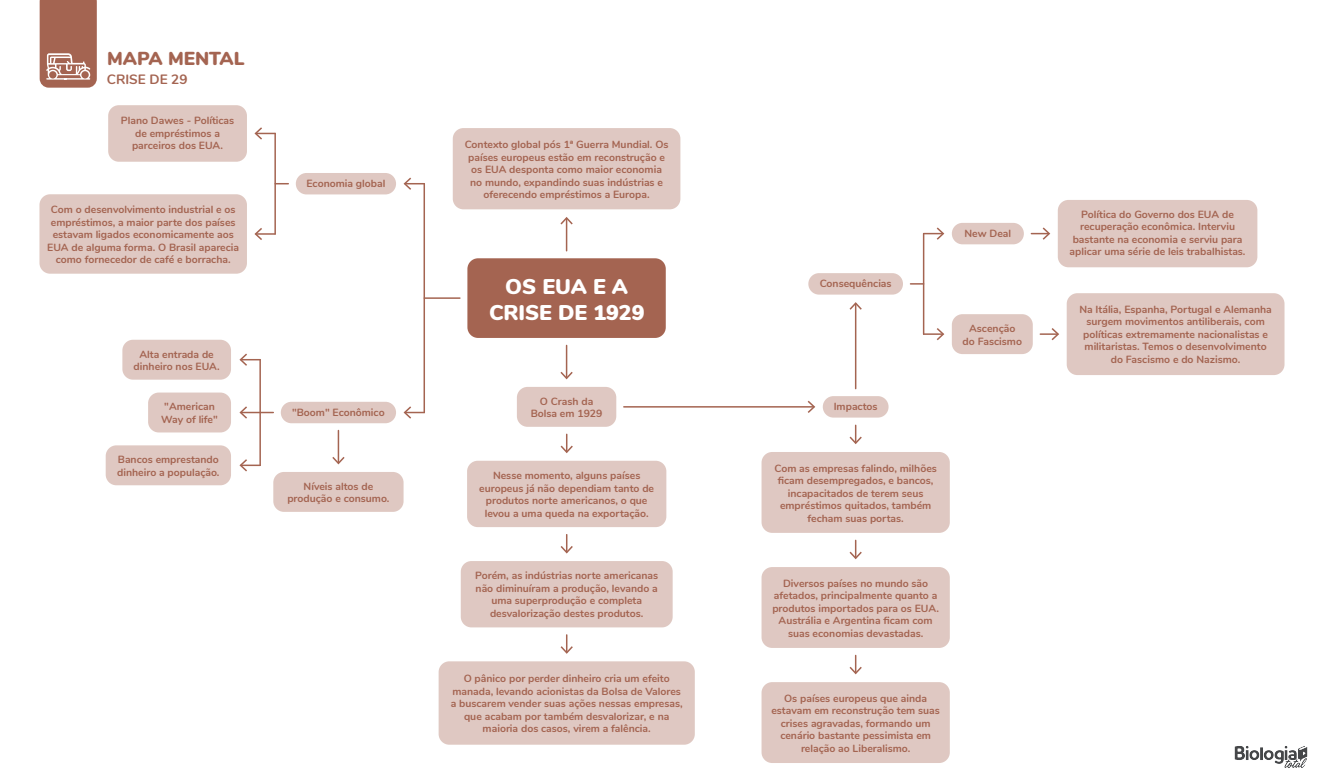
<style>
.page{position:relative;width:1324px;height:784px;background:#fff}
.page>*{position:absolute;margin:0;border:0;box-sizing:border-box;transform-origin:0 0}
.t1{font:900 21.3px/25.5px "Nunito";color:#fff;text-align:center}
.t2{font:900 18.75px "Nunito";color:#a46451}
.t3{font:700 13.5px "Nunito";color:#a46451}
.t4{font:700 10.43px/12.5px "Nunito";color:#a46451;text-align:center}
</style>
<div class="page">
<img style="left:1234px;top:746px;width:74px;height:22px">
<svg style="left:40px;top:0;width:57px;height:88px;background:#ad7362"></svg>
<hr style="left:338px;top:430px;width:1px;height:32px;background:#a46451">
<svg style="left:332px;top:456px;width:12px;height:8px"></svg>
<div style="left:467px;top:258px;width:198px;height:80px;background:#a46451;border-radius:11px"></div>
<div style="left:296px;top:173px;width:100px;height:21px;background:#dfc8c2;border-radius:11px"></div>
<div style="left:108px;top:105px;width:139px;height:57px;background:#dfc8c2;border-radius:11px"></div>
<div style="left:122px;top:339px;width:109px;height:40px;background:#dfc8c2;border-radius:11px"></div>
<div style="left:148px;top:392px;width:83px;height:40px;background:#dfc8c2;border-radius:11px"></div>
<div style="left:106px;top:445px;width:125px;height:40px;background:#dfc8c2;border-radius:11px"></div>
<div style="left:273px;top:471px;width:130px;height:40px;background:#dfc8c2;border-radius:11px"></div>
<hr style="left:566px;top:345px;width:1px;height:32px;background:#a46451">
<svg style="left:560px;top:371px;width:12px;height:8px"></svg>
<hr style="left:566px;top:218px;width:1px;height:32px;background:#a46451">
<svg style="left:560px;top:217px;width:12px;height:7px"></svg>
<hr style="left:624px;top:406px;width:189px;height:1px;background:#a46451">
<svg style="left:807px;top:400px;width:8px;height:13px"></svg>
<div style="left:517px;top:386px;width:99px;height:40px;background:#dfc8c2;border-radius:11px"></div>
<svg style="left:560px;top:434px;width:13px;height:19px"></svg>
<div style="left:467px;top:460px;width:199px;height:67px;background:#dfc8c2;border-radius:11px"></div>
<svg style="left:849px;top:425px;width:12px;height:19px"></svg>
<hr style="left:855px;top:303px;width:1px;height:85px;background:#a46451">
<svg style="left:849px;top:302px;width:12px;height:7px"></svg>
<div style="left:761px;top:451px;width:188px;height:81px;background:#dfc8c2;border-radius:11px"></div>
<svg style="left:849px;top:540px;width:12px;height:19px"></svg>
<div style="left:761px;top:566px;width:188px;height:81px;background:#dfc8c2;border-radius:11px"></div>
<svg style="left:849px;top:655px;width:12px;height:19px"></svg>
<div style="left:761px;top:681px;width:188px;height:81px;background:#dfc8c2;border-radius:11px"></div>
<svg style="left:560px;top:534px;width:13px;height:19px"></svg>
<div style="left:461px;top:560px;width:211px;height:67px;background:#dfc8c2;border-radius:11px"></div>
<div style="left:453px;top:128px;width:227px;height:81px;background:#dfc8c2;border-radius:11px"></div>
<svg style="left:560px;top:634px;width:13px;height:19px"></svg>
<div style="left:438px;top:661px;width:256px;height:83px;background:#dfc8c2;border-radius:11px"></div>
<div style="left:39px;top:194px;width:208px;height:79px;background:#dfc8c2;border-radius:11px"></div>
<div style="left:281px;top:401px;width:115px;height:22px;background:#dfc8c2;border-radius:11px"></div>
<div style="left:822px;top:396px;width:66px;height:21px;background:#dfc8c2;border-radius:11px"></div>
<div style="left:808px;top:273px;width:95px;height:21px;background:#dfc8c2;border-radius:11px"></div>
<div style="left:951px;top:223px;width:72px;height:21px;background:#dfc8c2;border-radius:11px"></div>
<hr style="left:424px;top:297px;width:36px;height:2px;background:#a46451">
<svg style="left:403px;top:177px;width:21px;height:13px"></svg>
<svg style="left:403px;top:406px;width:21px;height:12px"></svg>
<hr style="left:423px;top:184px;width:2px;height:228px;background:#a46451">
<svg style="left:276px;top:183px;width:12px;height:1px"></svg>
<svg style="left:254px;top:127px;width:21px;height:12px"></svg>
<svg style="left:254px;top:228px;width:21px;height:12px"></svg>
<hr style="left:274px;top:133px;width:2px;height:101px;background:#a46451">
<svg style="left:239px;top:353px;width:20px;height:12px"></svg>
<svg style="left:239px;top:406px;width:34px;height:12px"></svg>
<svg style="left:239px;top:459px;width:21px;height:12px"></svg>
<hr style="left:259px;top:359px;width:2px;height:106px;background:#a46451">
<svg style="left:910px;top:283px;width:12px;height:1px"></svg>
<svg style="left:923px;top:328px;width:21px;height:12px"></svg>
<svg style="left:923px;top:227px;width:21px;height:12px"></svg>
<hr style="left:922px;top:233px;width:2px;height:101px;background:#a46451">
<div style="left:951px;top:314px;width:81px;height:40px;background:#dfc8c2;border-radius:11px"></div>
<div style="left:1057px;top:200px;width:200px;height:67px;background:#dfc8c2;border-radius:11px"></div>
<svg style="left:1031px;top:227px;width:19px;height:12px"></svg>
<div style="left:1066px;top:293px;width:218px;height:82px;background:#dfc8c2;border-radius:11px"></div>
<svg style="left:1040px;top:328px;width:19px;height:12px"></svg>
<h2 class="t2" style="left:107px;top:45px;width:139px">MAPA MENTAL</h2>
<p class="t3" style="left:107px;top:69px;width:82px">CRISE DE 29</p>
<p class="t4" style="left:121px;top:114px;width:115px">Plano Dawes - Políticas de empréstimos a parceiros dos EUA.</p>
<p class="t4" style="left:47px;top:202px;width:193px">Com o desenvolvimento industrial e os empréstimos, a maior parte dos países estavam ligados economicamente aos EUA de alguma forma. O Brasil aparecia como fornecedor de café e borracha.</p>
<p class="t4" style="left:134px;top:347px;width:88px">Alta entrada de dinheiro nos EUA.</p>
<p class="t4" style="left:161px;top:399px;width:58px;text-align:left">"American<br>Way of life"</p>
<p class="t4" style="left:117px;top:452px;width:104px;text-align:left">Bancos emprestando dinheiro a população.</p>
<p class="t4" style="left:306px;top:176px;width:80px">Economia global</p>
<p class="t4" style="left:464px;top:137px;width:205px">Contexto global pós 1ª Guerra Mundial. Os países europeus estão em reconstrução e os EUA desponta como maior economia no mundo, expandindo suas indústrias e oferecendo empréstimos a Europa.</p>
<h1 class="t1" style="left:489px;top:273px;width:157px">OS EUA E A<br>CRISE DE 1929</h1>
<p class="t4" style="left:819px;top:276px;width:73px">Consequências</p>
<p class="t4" style="left:530px;top:394px;width:73px">O Crash da<br>Bolsa em 1929</p>
<p class="t4" style="left:292px;top:405px;width:94px">"Boom" Econômico</p>
<p class="t4" style="left:833px;top:399px;width:45px">Impactos</p>
<p class="t4" style="left:287px;top:479px;width:104px">Níveis altos de produção e consumo.</p>
<p class="t4" style="left:479px;top:468px;width:176px">Nesse momento, alguns países europeus já não dependiam tanto de produtos norte americanos, o que levou a uma queda na exportação.</p>
<p class="t4" style="left:774px;top:461px;width:164px">Com as empresas falindo, milhões ficam desempregados, e bancos, incapacitados de terem seus empréstimos quitados, também fecham suas portas.</p>
<p class="t4" style="left:475px;top:568px;width:185px">Porém, as indústrias norte americanas não diminuíram a produção, levando a uma superprodução e completa desvalorização destes produtos.</p>
<p class="t4" style="left:451px;top:671px;width:233px">O pânico por perder dinheiro cria um efeito manada, levando acionistas da Bolsa de Valores a buscarem vender suas ações nessas empresas, que acabam por também desvalorizar, e na maioria dos casos, virem a falência.</p>
<p class="t4" style="left:772px;top:576px;width:168px">Diversos países no mundo são afetados, principalmente quanto a produtos importados para os EUA.<br>Austrália e Argentina ficam com suas economias devastadas.</p>
<p class="t4" style="left:771px;top:691px;width:170px">Os países europeus que ainda estavam em reconstrução tem suas crises agravadas, formando um cenário bastante pessimista em relação ao Liberalismo.</p>
<p class="t4" style="left:964px;top:227px;width:48px">New Deal</p>
<p class="t4" style="left:962px;top:321px;width:61px">Ascenção do Fascismo</p>
<p class="t4" style="left:1069px;top:207px;width:177px">Política do Governo dos EUA de recuperação econômica. Interviu bastante na economia e serviu para aplicar uma série de leis trabalhistas.</p>
<p class="t4" style="left:1079px;top:302px;width:194px">Na Itália, Espanha, Portugal e Alemanha surgem movimentos antiliberais, com políticas extremamente nacionalistas e militaristas. Temos o desenvolvimento do Fascismo e do Nazismo.</p>
</div>
